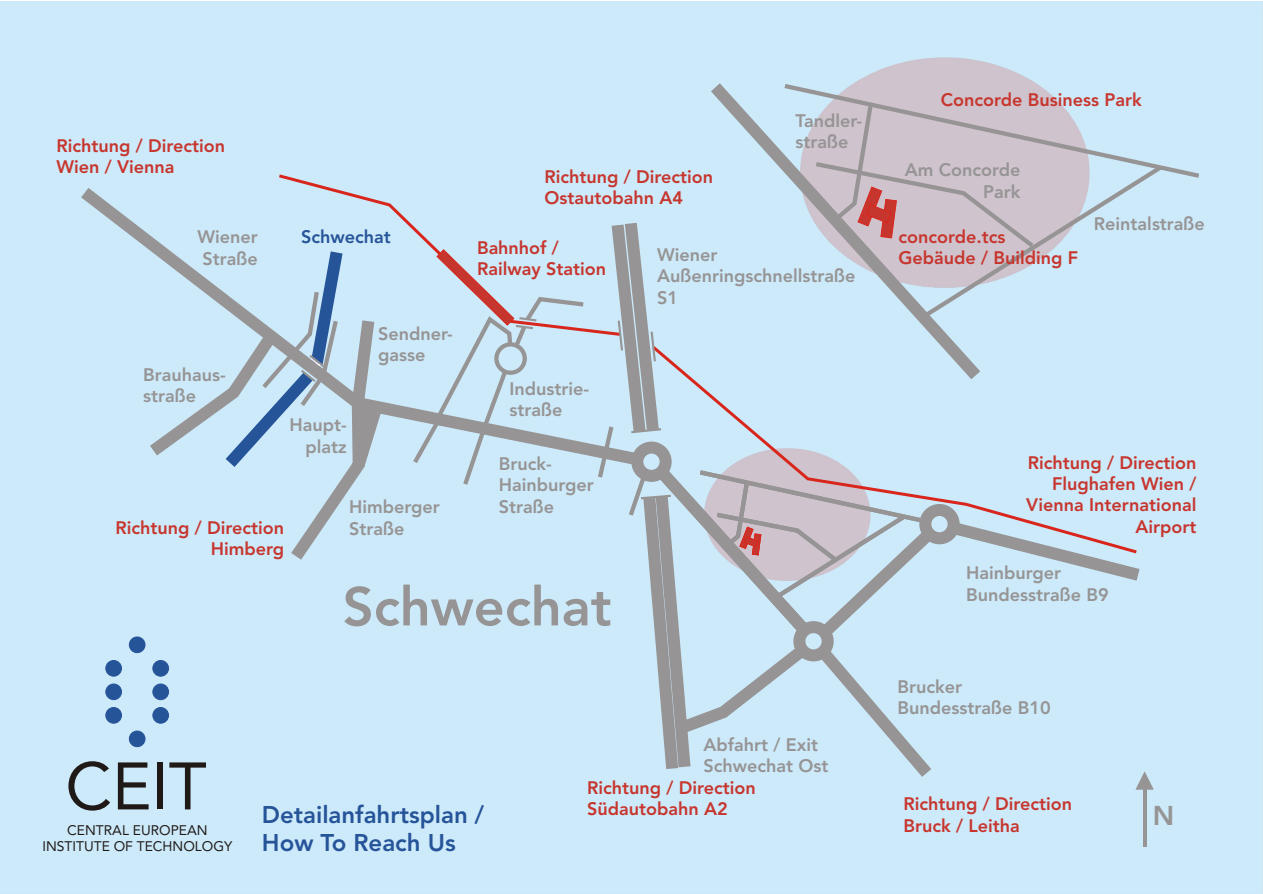
<style>
.page{position:relative;width:1263px;height:894px;background:#fff}
.page>*{position:absolute;margin:0;border:0;box-sizing:border-box;transform-origin:0 0}
.t1{font:66.3px "Avenir";color:#1f1a17}
.t2{font:800 54px "Avenir";color:#969494}
.t3{font:800 27px "Avenir";color:#969494}
.t4{font:800 24px "Avenir";color:#265499}
.t5{font:800 18px/21.5px "Avenir";color:#c7362e}
.t6{font:800 18px/21.5px "Avenir";color:#969494}
.t7{font:800 18px "Avenir";color:#265499}
.t8{font:13.8px/16.4px "Avenir";color:#1f1a17;text-align:center}
</style>
<div class="page">
<div style="left:0;top:1px;width:1263px;height:893px;background:#cdeafa"></div>
<svg style="left:276px;top:172px;width:319px;height:4px"></svg>
<div style="left:68px;top:176px;width:527px;height:297px;background:#cdeafa"></div>
<svg style="left:137px;top:239px;width:254px;height:334px;background:#c1dbeb"></svg>
<svg style="left:409px;top:249px;width:179px;height:241px;background:#c7ddeb"></svg>
<div style="left:361px;top:408px;width:8px;height:21px;background:#969494"></div>
<img style="left:800px;top:57px;width:290px;height:24px">
<svg style="left:698px;top:70px;width:295px;height:11px;background:#cdd9e6"></svg>
<svg style="left:595px;top:81px;width:609px;height:709px;background:#c8dbe9"></svg>
<hr style="left:1143px;top:789px;width:3px;height:58px;background:#969494">
<div style="left:129px;top:637px;width:16px;height:16px;background:#265499;border:1px solid #265499;border-radius:50%"></div>
<div style="left:129px;top:731px;width:16px;height:16px;background:#265499;border:1px solid #265499;border-radius:50%"></div>
<div style="left:153px;top:660px;width:16px;height:16px;background:#265499;border:1px solid #265499;border-radius:50%"></div>
<div style="left:153px;top:684px;width:16px;height:16px;background:#265499;border:1px solid #265499;border-radius:50%"></div>
<div style="left:153px;top:707px;width:16px;height:16px;background:#265499;border:1px solid #265499;border-radius:50%"></div>
<div style="left:106px;top:660px;width:16px;height:16px;background:#265499;border:1px solid #265499;border-radius:50%"></div>
<div style="left:106px;top:684px;width:16px;height:16px;background:#265499;border:1px solid #265499;border-radius:50%"></div>
<div style="left:106px;top:707px;width:16px;height:16px;background:#265499;border:1px solid #265499;border-radius:50%"></div>
<p class="t5" style="left:56px;top:136px;width:170px">Richtung / Direction<br>Wien / Vienna</p>
<p class="t6" style="left:197px;top:228px;width:62px">Wiener<br>Straße</p>
<p class="t6" style="left:143px;top:365px;width:84px">Brauhaus&shy;straße</p>
<p class="t7" style="left:301px;top:230px;width:91px">Schwechat</p>
<p class="t6" style="left:290px;top:416px;width:59px;text-align:right">Haupt&shy;platz</p>
<p class="t6" style="left:378px;top:324px;width:76px">Sendner&shy;gasse</p>
<p class="t5" style="left:115px;top:518px;width:170px;text-align:right">Richtung / Direction<br>Himberg</p>
<p class="t6" style="left:349px;top:498px;width:92px">Himberger<br>Straße</p>
<p class="t5" style="left:544px;top:168px;width:170px">Richtung / Direction<br>Ostautobahn A4</p>
<p class="t6" style="left:796px;top:112px;width:68px">Tandler&shy;straße</p>
<p class="t5" style="left:477px;top:239px;width:131px">Bahnhof /<br>Railway Station</p>
<p class="t6" style="left:510px;top:380px;width:81px">Industrie&shy;straße</p>
<p class="t6" style="left:499px;top:455px;width:97px">Bruck-<br>Hainburger<br>Straße</p>
<p class="t6" style="left:657px;top:246px;width:200px">Wiener<br>Außenringschnellstraße<br>S1</p>
<h2 class="t2" style="left:343px;top:585px;width:271px">Schwechat</h2>
<p class="t5" style="left:941px;top:91px;width:202px">Concorde Business Park</p>
<p class="t6" style="left:905px;top:161px;width:117px;text-align:right">Am Concorde<br>Park</p>
<p class="t5" style="left:899px;top:228px;width:181px">concorde.tcs<br>Gebäude / Building F</p>
<p class="t6" style="left:1094px;top:215px;width:113px">Reintalstraße</p>
<p class="t5" style="left:1026px;top:453px;width:172px;text-align:right">Richtung / Direction<br>Flughafen Wien /<br>Vienna International<br>Airport</p>
<p class="t6" style="left:966px;top:564px;width:144px">Hainburger<br>Bundesstraße B9</p>
<p class="t6" style="left:898px;top:677px;width:155px">Brucker<br>Bundesstraße B10</p>
<h1 class="t1" style="left:65px;top:760px;width:143px">CEIT</h1>
<p class="t8" style="left:43px;top:823px;width:191px">CENTRAL EUROPEAN<br>INSTITUTE OF TECHNOLOGY</p>
<p class="t6" style="left:704px;top:735px;width:126px">Abfahrt / Exit<br>Schwechat Ost</p>
<p class="t5" style="left:587px;top:779px;width:170px">Richtung / Direction<br>Südautobahn A2</p>
<p class="t5" style="left:903px;top:795px;width:170px">Richtung / Direction<br>Bruck / Leitha</p>
<h3 class="t4" style="left:262px;top:805px;width:224px">Detailanfahrtsplan /</h3>
<h3 class="t3" style="left:1153px;top:805px;width:23px">N</h3>
<h3 class="t4" style="left:262px;top:833px;width:195px">How To Reach Us</h3>
</div>
